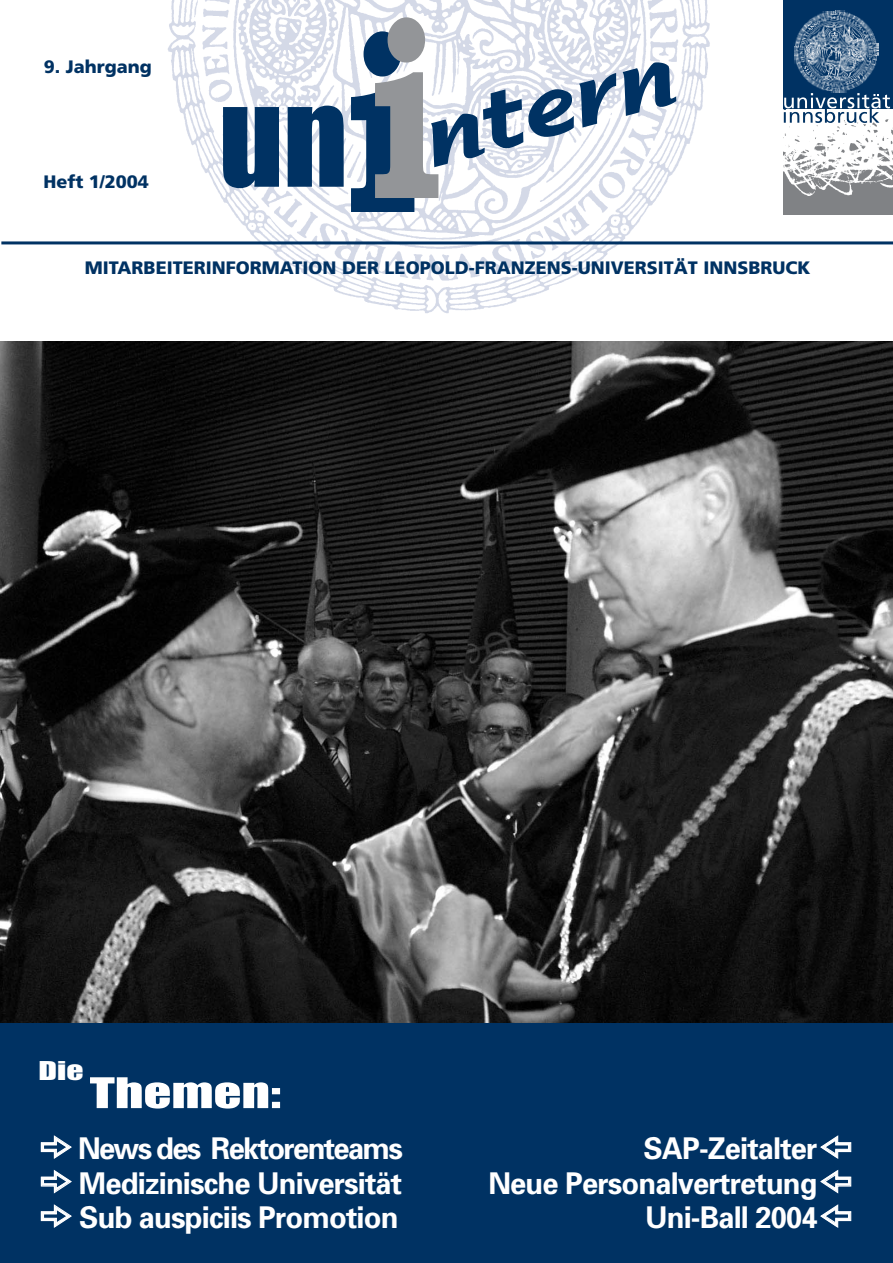
<style>
.page{position:relative;width:893px;height:1263px;background:#fff}
.page>*{position:absolute;margin:0;border:0;box-sizing:border-box;transform-origin:0 0}
.t1{font:123px "Impact";color:#003263}
.t2{font:700 90px "Nadianne";color:#003263}
.t3{font:39px "Impact";color:#fff;scale:1.4 1}
.t4{font:700 30px/34.5px "Univers";letter-spacing:-.03em;color:#fff;text-align:right}
.t5{font:700 30px "Univers";letter-spacing:-.055em;color:#fff}
.t6{font:24px "Impact";color:#fff;scale:1.4 1}
.t7{font:900 18px "Frutiger";color:#003263}
.s1{font-family:"Bookman Old Style";font-weight:700;font-size:252px;color:#939598}
.s2{font-family:"Zeal";font-weight:400;font-size:39px}
</style>
<div class="page">
<img style="left:0;top:342px;width:892px;height:682px">
<div style="left:0;top:1024px;width:892px;height:239px;background:#003263"></div>
<img style="left:166px;top:0;width:548px;height:313px">
<div style="left:783px;top:108px;width:109px;height:106px;background:#808285"></div>
<img style="left:783px;top:119px;width:109px;height:76px">
<div style="left:783px;top:108px;width:109px;height:11px;background:#fff"></div>
<div style="left:783px;top:0;width:109px;height:108px;background:#003263"></div>
<svg style="left:783px;top:94px;width:107px;height:29px"></svg>
<img style="left:794px;top:10px;width:85px;height:84px">
<hr style="left:1px;top:241px;width:891px;height:3px;background:#003263">
<p class="t7" style="left:44px;top:59px;width:110px">9. Jahrgang</p>
<p class="t7" style="left:43px;top:174px;width:107px">Heft 1/2004</p>
<h1 class="t1" style="left:219px;top:99px;width:225px">un<span class="s1">i</span></h1>
<h2 class="t2" style="left:416px;top:105px;width:258px;rotate:-15deg">ntern</h2>
<p class="t7" style="left:85px;top:260px;width:727px">MITARBEITERINFORMATION DER LEOPOLD-FRANZENS-UNIVERSITÄT INNSBRUCK</p>
<p class="t6" style="left:39px;top:1063px;width:34px">Die</p>
<h3 class="t3" style="left:90px;top:1080px;width:138px">Themen:</h3>
<p class="t5" style="left:37px;top:1138px;width:367px"><span class="s2">●☎</span>News des Rektorenteams</p>
<p class="t4" style="left:37px;top:1169px;width:367px"><span class="s2">●</span> Medizinische Universität</p>
<p class="t4" style="left:37px;top:1203px;width:363px"><span class="s2">●</span> Sub auspiciis Promotion</p>
<p class="t4" style="left:488px;top:1134px;width:368px">SAP-Zeitalter<span class="s2">❑<br></span>Neue Personalvertretung<span class="s2">❑<br></span>Uni-Ball 2004<span class="s2">❑</span></p>
</div>
